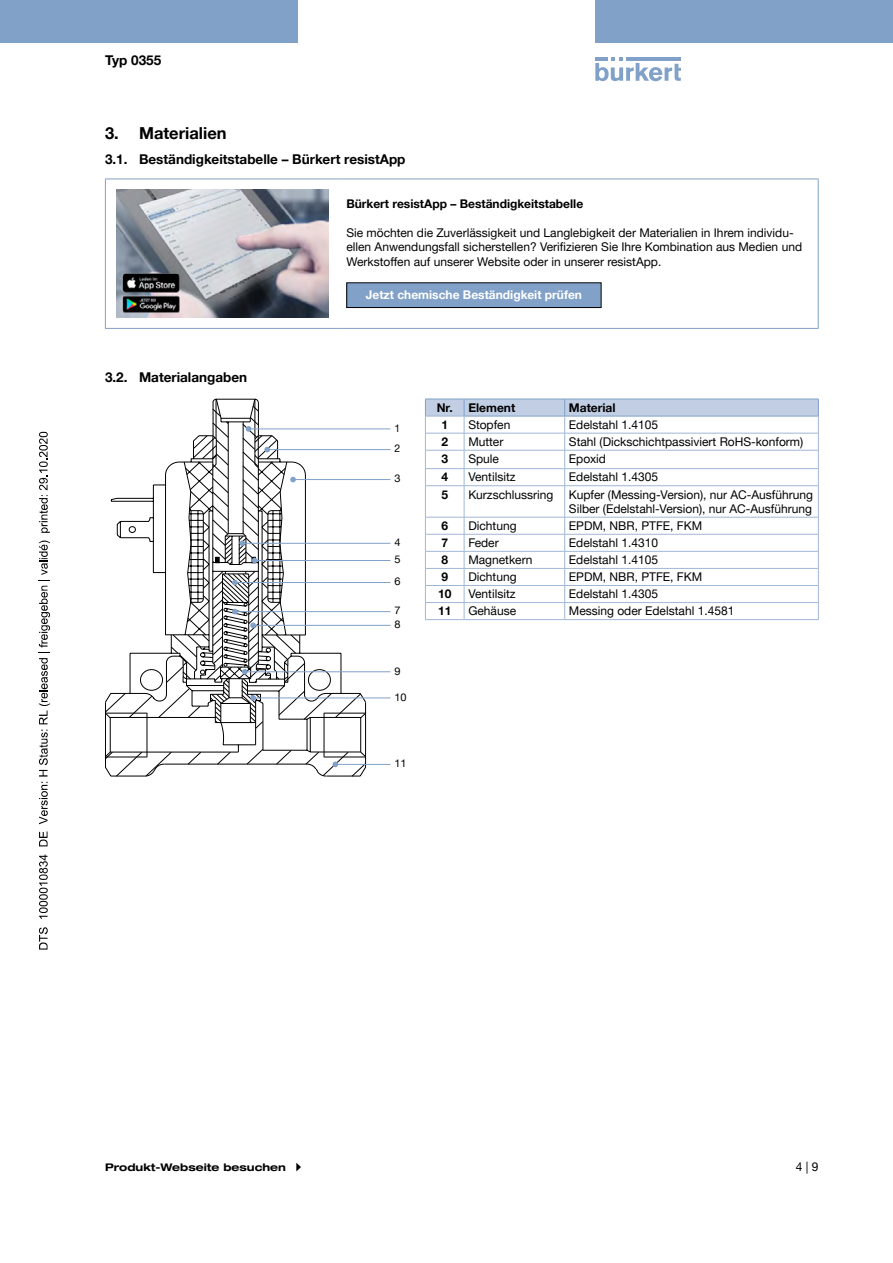
<style>
.page{position:relative;width:893px;height:1263px;background:#fff}
.page>*{position:absolute;margin:0;border:0;box-sizing:border-box;transform-origin:0 0}
.t1{font:700 16.5px "Helvetica Neue LTW1 G";color:#000}
.t2{font:700 13.5px "Helvetica Neue LTW1 G";color:#000}
.t3{font:12px/14.4px "Helvetica Neue LTW1 G";color:#000}
.t4{font:700 12px "Helvetica Neue LTW1 G";color:#000}
.t5{font:700 12px "Helvetica Neue LTW1 G";color:#fff}
.t6{font:700 expanded 10.5px "Helvetica Neue LTW1 G";color:#000}
.t7{font:10.5px/22px "Helvetica Neue LTW1 G";color:#000;scale:1.05 1}
.t8{font:10.5px "Helvetica Neue LTW1 G";color:#000}
</style>
<div class="page">
<svg style="left:595px;top:57px;width:86px;height:24px"></svg>
<hr style="left:626px;top:57px;width:55px;height:4px;background:#81a1c8">
<div style="left:0;top:0;width:298px;height:42px;background:#81a1c8"></div>
<div style="left:595px;top:0;width:298px;height:42px;background:#81a1c8"></div>
<hr style="left:105px;top:179px;width:233px;height:1px;background:#81a1c8">
<hr style="left:105px;top:179px;width:1px;height:149px;background:#81a1c8">
<hr style="left:338px;top:179px;width:481px;height:1px;background:#81a1c8">
<hr style="left:818px;top:179px;width:1px;height:149px;background:#81a1c8">
<hr style="left:105px;top:328px;width:233px;height:1px;background:#81a1c8">
<hr style="left:338px;top:328px;width:481px;height:1px;background:#81a1c8">
<img style="left:116px;top:190px;width:213px;height:127px">
<div style="left:347px;top:283px;width:254px;height:25px;background:#81a1c8"></div>
<div style="left:346px;top:282px;width:255px;height:26px;border:1px solid #000"></div>
<hr style="left:267px;top:449px;width:123px;height:1px;background:#81a1c8">
<hr style="left:254px;top:560px;width:136px;height:1px;background:#81a1c8">
<hr style="left:235px;top:582px;width:155px;height:1px;background:#81a1c8">
<hr style="left:235px;top:611px;width:155px;height:1px;background:#81a1c8">
<hr style="left:253px;top:625px;width:137px;height:1px;background:#81a1c8">
<hr style="left:242px;top:543px;width:148px;height:1px;background:#81a1c8">
<hr style="left:293px;top:479px;width:97px;height:1px;background:#81a1c8">
<hr style="left:245px;top:671px;width:145px;height:1px;background:#81a1c8">
<hr style="left:253px;top:697px;width:137px;height:1px;background:#81a1c8">
<hr style="left:335px;top:764px;width:55px;height:1px;background:#81a1c8">
<hr style="left:248px;top:428px;width:142px;height:1px;background:#81a1c8">
<svg style="left:105px;top:398px;width:262px;height:378px"></svg>
<hr style="left:425px;top:485px;width:39px;height:1px;background:#a1b7d6">
<hr style="left:425px;top:486px;width:1px;height:31px;background:#a1b7d6">
<hr style="left:464px;top:486px;width:1px;height:31px;background:#a1b7d6">
<hr style="left:425px;top:517px;width:39px;height:1px;background:#a1b7d6">
<hr style="left:425px;top:534px;width:39px;height:1px;background:#a1b7d6">
<hr style="left:425px;top:551px;width:39px;height:1px;background:#a1b7d6">
<hr style="left:425px;top:568px;width:39px;height:1px;background:#a1b7d6">
<hr style="left:425px;top:585px;width:39px;height:1px;background:#a1b7d6">
<hr style="left:425px;top:602px;width:39px;height:1px;background:#a1b7d6">
<svg style="left:425px;top:517px;width:1px;height:102px"></svg>
<svg style="left:464px;top:518px;width:1px;height:101px"></svg>
<hr style="left:425px;top:619px;width:39px;height:1px;background:#a1b7d6">
<hr style="left:564px;top:486px;width:1px;height:31px;background:#a1b7d6">
<svg style="left:564px;top:518px;width:1px;height:101px"></svg>
<svg style="left:425px;top:399px;width:394px;height:86px"></svg>
<hr style="left:464px;top:485px;width:101px;height:1px;background:#a1b7d6">
<hr style="left:565px;top:485px;width:254px;height:1px;background:#a1b7d6">
<hr style="left:818px;top:486px;width:1px;height:31px;background:#a1b7d6">
<hr style="left:464px;top:517px;width:101px;height:1px;background:#a1b7d6">
<hr style="left:565px;top:517px;width:254px;height:1px;background:#a1b7d6">
<hr style="left:464px;top:534px;width:101px;height:1px;background:#a1b7d6">
<hr style="left:565px;top:534px;width:254px;height:1px;background:#a1b7d6">
<hr style="left:464px;top:551px;width:101px;height:1px;background:#a1b7d6">
<hr style="left:565px;top:551px;width:254px;height:1px;background:#a1b7d6">
<hr style="left:464px;top:568px;width:101px;height:1px;background:#a1b7d6">
<hr style="left:565px;top:568px;width:254px;height:1px;background:#a1b7d6">
<hr style="left:464px;top:585px;width:101px;height:1px;background:#a1b7d6">
<hr style="left:565px;top:585px;width:254px;height:1px;background:#a1b7d6">
<hr style="left:464px;top:602px;width:101px;height:1px;background:#a1b7d6">
<hr style="left:565px;top:602px;width:254px;height:1px;background:#a1b7d6">
<svg style="left:818px;top:517px;width:1px;height:102px"></svg>
<hr style="left:464px;top:619px;width:101px;height:1px;background:#a1b7d6">
<hr style="left:565px;top:619px;width:254px;height:1px;background:#a1b7d6">
<svg style="left:39px;top:927px;width:9px;height:22px"></svg>
<svg style="left:39px;top:854px;width:9px;height:65px"></svg>
<svg style="left:39px;top:831px;width:9px;height:15px"></svg>
<svg style="left:39px;top:782px;width:9px;height:42px"></svg>
<svg style="left:39px;top:540px;width:11px;height:236px"></svg>
<svg style="left:39px;top:432px;width:11px;height:101px"></svg>
<p class="t2" style="left:105px;top:52px;width:58px">Typ 0355</p>
<h1 class="t1" style="left:105px;top:123px;width:123px">3. Materialien</h1>
<p class="t2" style="left:105px;top:151px;width:302px">3.1. Beständigkeitstabelle – Bürkert resistApp</p>
<p class="t4" style="left:346px;top:196px;width:238px">Bürkert resistApp – Beständigkeitstabelle</p>
<p class="t3" style="left:346px;top:225px;width:457px">Sie möchten die Zuverlässigkeit und Langlebigkeit der Materialien in Ihrem individu&shy;ellen Anwendungsfall sicherstellen? Verifizieren Sie Ihre Kombination aus Medien und<br>Werkstoffen auf unserer Website oder in unserer resistApp.</p>
<p class="t5" style="left:366px;top:288px;width:218px">Jetzt chemische Beständigkeit prüfen</p>
<p class="t2" style="left:105px;top:369px;width:144px">3.2. Materialangaben</p>
<p class="t8" style="left:394px;top:421px;width:7px">1</p>
<p class="t8" style="left:394px;top:442px;width:7px">2</p>
<p class="t7" style="left:394px;top:467px;width:7px">3</p>
<p class="t7" style="left:394px;top:531px;width:7px">4</p>
<p class="t7" style="left:394px;top:548px;width:7px">5<br>6</p>
<p class="t7" style="left:394px;top:604px;width:7px;line-height:13.6px">7<br>8</p>
<p class="t7" style="left:394px;top:660px;width:7px">9</p>
<p class="t7" style="left:394px;top:686px;width:13px">10</p>
<p class="t7" style="left:394px;top:752px;width:13px">11</p>
<p class="t4" style="left:437px;top:400px;width:80px">Nr. Element</p>
<p class="t4" style="left:569px;top:400px;width:48px">Material</p>
<p class="t4" style="left:441px;top:417px;width:8px">1</p>
<p class="t3" style="left:468px;top:417px;width:44px">Stopfen</p>
<p class="t3" style="left:569px;top:417px;width:91px">Edelstahl 1.4105</p>
<p class="t4" style="left:441px;top:434px;width:8px">2</p>
<p class="t3" style="left:468px;top:434px;width:36px">Mutter</p>
<p class="t3" style="left:569px;top:434px;width:236px">Stahl (Dickschichtpassiviert RoHS-konform)</p>
<p class="t4" style="left:441px;top:451px;width:8px">3</p>
<p class="t3" style="left:468px;top:451px;width:32px">Spule</p>
<p class="t3" style="left:569px;top:451px;width:39px">Epoxid</p>
<p class="t4" style="left:441px;top:470px;width:8px">4</p>
<p class="t3" style="left:468px;top:470px;width:49px">Ventilsitz</p>
<p class="t3" style="left:569px;top:470px;width:91px">Edelstahl 1.4305</p>
<p class="t4" style="left:441px;top:487px;width:8px">5</p>
<p class="t3" style="left:468px;top:487px;width:86px">Kurzschlussring</p>
<p class="t3" style="left:569px;top:487px;width:245px">Kupfer (Messing-Version), nur AC-Ausführung<br>Silber (Edelstahl-Version), nur AC-Ausführung</p>
<p class="t4" style="left:441px;top:518px;width:8px">6</p>
<p class="t3" style="left:468px;top:518px;width:50px">Dichtung</p>
<p class="t3" style="left:569px;top:518px;width:135px">EPDM, NBR, PTFE, FKM</p>
<p class="t4" style="left:441px;top:535px;width:8px">7</p>
<p class="t3" style="left:468px;top:536px;width:32px">Feder</p>
<p class="t3" style="left:569px;top:536px;width:91px">Edelstahl 1.4310</p>
<p class="t4" style="left:441px;top:552px;width:8px">8</p>
<p class="t3" style="left:468px;top:553px;width:65px">Magnetkern</p>
<p class="t3" style="left:569px;top:553px;width:91px">Edelstahl 1.4105</p>
<p class="t4" style="left:441px;top:570px;width:8px">9</p>
<p class="t3" style="left:468px;top:570px;width:50px">Dichtung</p>
<p class="t3" style="left:569px;top:570px;width:135px">EPDM, NBR, PTFE, FKM</p>
<p class="t4" style="left:438px;top:587px;width:15px">10</p>
<p class="t3" style="left:468px;top:587px;width:49px">Ventilsitz</p>
<p class="t3" style="left:569px;top:587px;width:91px">Edelstahl 1.4305</p>
<p class="t4" style="left:438px;top:604px;width:15px">11</p>
<p class="t3" style="left:468px;top:604px;width:49px">Gehäuse</p>
<p class="t3" style="left:569px;top:604px;width:167px">Messing oder Edelstahl 1.4581</p>
<p class="t6" style="left:105px;top:1161px;width:182px">Produkt-Webseite besuchen</p>
<p class="t3" style="left:796px;top:1159px;width:24px">4 | 9</p>
</div>
